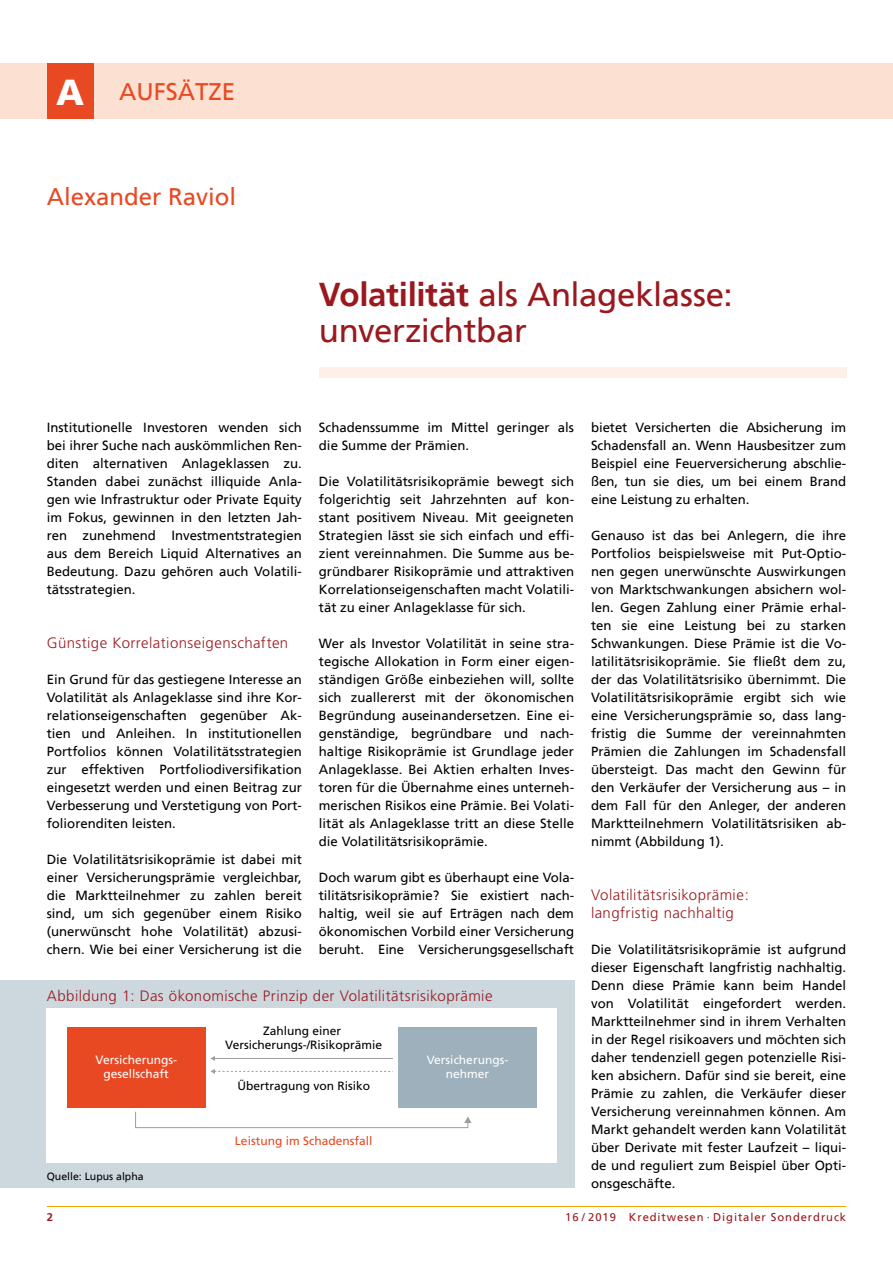
<style>
.page{position:relative;width:893px;height:1263px;background:#fff}
.page>*{position:absolute;margin:0;border:0;box-sizing:border-box;transform-origin:0 0}
.t1{font:33px/36px "Frutiger";letter-spacing:-.01em;color:#9a191e}
.t2{font:24px "Frutiger";color:#e84922}
.t3{font:300 15px/18px "Frutiger";letter-spacing:.025em;color:#9a191e}
.t4{font:13.2px/18px "Frutiger";color:#000;text-align:justify}
.t5{font:12px/13.5px "Frutiger";color:#000;text-align:center}
.t6{font:12px/13.5px "Frutiger";color:#fff;text-align:center}
.t7{font:12px "Frutiger";color:#e84922}
.t8{font:11.25px "Frutiger";letter-spacing:.08em;color:#9a191e}
.t9{font:700 11.25px "Frutiger";color:#9a191e}
.t10{font:10.5px "Frutiger";color:#000}
.s1{font-weight:900;font-size:36px;color:#fff}
.s2{font-weight:700}
</style>
<div class="page">
<div style="left:319px;top:368px;width:527px;height:10px;background:#feefe8"></div>
<hr style="left:47px;top:1206px;width:799px;height:1px;background:#f0a400">
<div style="left:0;top:64px;width:893px;height:55px;background:#fce0d1"></div>
<div style="left:47px;top:64px;width:47px;height:55px;background:#e84922"></div>
<div style="left:0;top:980px;width:574px;height:208px;background:#cdd7de"></div>
<div style="left:47px;top:1008px;width:510px;height:155px;background:#fff"></div>
<hr style="left:214px;top:1058px;width:179px;height:1px;background:#9d9d9c">
<svg style="left:211px;top:1056px;width:4px;height:5px"></svg>
<svg style="left:211px;top:1069px;width:182px;height:5px"></svg>
<svg style="left:135px;top:1111px;width:337px;height:17px"></svg>
<div style="left:67px;top:1027px;width:138px;height:80px;background:#e84922"></div>
<div style="left:398px;top:1027px;width:139px;height:80px;background:#9db0bb"></div>
<h2 class="t2" style="left:56px;top:81px;width:180px"><span class="s1">A</span> AUFSÄTZE</h2>
<h2 class="t2" style="left:47px;top:186px;width:191px">Alexander Raviol</h2>
<h1 class="t1" style="left:319px;top:278px;width:415px"><span class="s2">Volatilität</span> als Anlageklasse: unverzichtbar</h1>
<p class="t4" style="left:47px;top:419px;width:257px">Institutionelle Investoren wenden sich bei ihrer Suche nach auskömmlichen Ren&shy;diten alternativen Anlageklassen zu.<br>Standen dabei zunächst illiquide Anla&shy;gen wie Infrastruktur oder Private Equity im Fokus, gewinnen in den letzten Jah&shy;ren zunehmend Investmentstrategien aus dem Bereich Liquid Alternatives an Bedeutung. Dazu gehören auch Volatili&shy;tätsstrategien.</p>
<p class="t3" style="left:47px;top:634px;width:243px">Günstige Korrelationseigenschaften</p>
<p class="t4" style="left:47px;top:671px;width:257px">Ein Grund für das gestiegene Interesse an Volatilität als Anlageklasse sind ihre Kor&shy;relationseigenschaften gegenüber Ak&shy;tien und Anleihen. In institutionellen Portfolios können Volatilitätsstrategien zur effektiven Portfoliodiversifikation eingesetzt werden und einen Beitrag zur Verbesserung und Verstetigung von Port&shy;foliorenditen leisten.</p>
<p class="t4" style="left:47px;top:851px;width:257px">Die Volatilitätsrisikoprämie ist dabei mit einer Versicherungsprämie vergleichbar, die Marktteilnehmer zu zahlen bereit sind, um sich gegenüber einem Risiko (unerwünscht hohe Volatilität) abzusi&shy;chern. Wie bei einer Versicherung ist die</p>
<p class="t4" style="left:319px;top:419px;width:257px">Schadenssumme im Mittel geringer als die Summe der Prämien.</p>
<p class="t4" style="left:319px;top:473px;width:257px">Die Volatilitätsrisikoprämie bewegt sich folgerichtig seit Jahrzehnten auf kon&shy;stant positivem Niveau. Mit geeigneten Strategien lässt sie sich einfach und effi&shy;zient vereinnahmen. Die Summe aus be&shy;gründbarer Risikoprämie und attraktiven Korrelationseigenschaften macht Volatili&shy;tät zu einer Anlageklasse für sich.</p>
<p class="t4" style="left:319px;top:635px;width:257px">Wer als Investor Volatilität in seine stra&shy;tegische Allokation in Form einer eigen&shy;ständigen Größe einbeziehen will, sollte sich zuallererst mit der ökonomischen Begründung auseinandersetzen. Eine ei&shy;genständige, begründbare und nach&shy;haltige Risikoprämie ist Grundlage jeder Anlageklasse. Bei Aktien erhalten Inves&shy;toren für die Übernahme eines unterneh&shy;merischen Risikos eine Prämie. Bei Volati&shy;lität als Anlageklasse tritt an diese Stelle die Volatilitätsrisikoprämie.</p>
<p class="t4" style="left:319px;top:869px;width:257px">Doch warum gibt es überhaupt eine Vola&shy;tilitätsrisikoprämie? Sie existiert nach&shy;haltig, weil sie auf Erträgen nach dem ökonomischen Vorbild einer Versicherung beruht. Eine Versicherungsgesellschaft</p>
<p class="t3" style="left:47px;top:987px;width:447px">Abbildung 1: Das ökonomische Prinzip der Volatilitätsrisikoprämie</p>
<p class="t5" style="left:225px;top:1024px;width:158px">Zahlung einer<br>Versicherungs-/Risikoprämie</p>
<p class="t5" style="left:237px;top:1079px;width:134px">Übertragung von Risiko</p>
<p class="t6" style="left:95px;top:1053px;width:83px">Versicherungs&shy;gesellschaft</p>
<p class="t6" style="left:427px;top:1053px;width:83px">Versicherungs&shy;nehmer</p>
<p class="t10" style="left:47px;top:1171px;width:98px">Quelle: Lupus alpha</p>
<p class="t7" style="left:235px;top:1134px;width:139px">Leistung im Schadensfall</p>
<p class="t4" style="left:591px;top:419px;width:257px">bietet Versicherten die Absicherung im Schadensfall an. Wenn Hausbesitzer zum Beispiel eine Feuerversicherung abschlie&shy;ßen, tun sie dies, um bei einem Brand eine Leistung zu erhalten.</p>
<p class="t4" style="left:591px;top:527px;width:257px">Genauso ist das bei Anlegern, die ihre Portfolios beispielsweise mit Put-Optio&shy;nen gegen unerwünschte Auswirkungen von Marktschwankungen absichern wol&shy;len. Gegen Zahlung einer Prämie erhal&shy;ten sie eine Leistung bei zu starken Schwankungen. Diese Prämie ist die Vo&shy;latilitätsrisikoprämie. Sie fließt dem zu, der das Volatilitätsrisiko übernimmt. Die Volatilitätsrisikoprämie ergibt sich wie eine Versicherungsprämie so, dass lang&shy;fristig die Summe der vereinnahmten Prämien die Zahlungen im Schadensfall übersteigt. Das macht den Gewinn für den Verkäufer der Versicherung aus – in dem Fall für den Anleger, der anderen Marktteilnehmern Volatilitätsrisiken ab&shy;nimmt (Abbildung 1).</p>
<p class="t3" style="left:591px;top:886px;width:159px">Volatilitätsrisikoprämie: langfristig nachhaltig</p>
<p class="t4" style="left:591px;top:941px;width:257px">Die Volatilitätsrisikoprämie ist aufgrund dieser Eigenschaft langfristig nachhaltig.<br>Denn diese Prämie kann beim Handel von Volatilität eingefordert werden.<br>Marktteilnehmer sind in ihrem Verhalten in der Regel risikoavers und möchten sich daher tendenziell gegen potenzielle Risi&shy;ken absichern. Dafür sind sie bereit, eine Prämie zu zahlen, die Verkäufer dieser Versicherung vereinnahmen können. Am Markt gehandelt werden kann Volatilität über Derivate mit fester Laufzeit – liqui&shy;de und reguliert zum Beispiel über Opti&shy;onsgeschäfte.</p>
<p class="t9" style="left:47px;top:1211px;width:8px">2</p>
<p class="t8" style="left:565px;top:1211px;width:282px">16 / 2019 Kreditwesen · Digitaler Sonderdruck</p>
</div>
